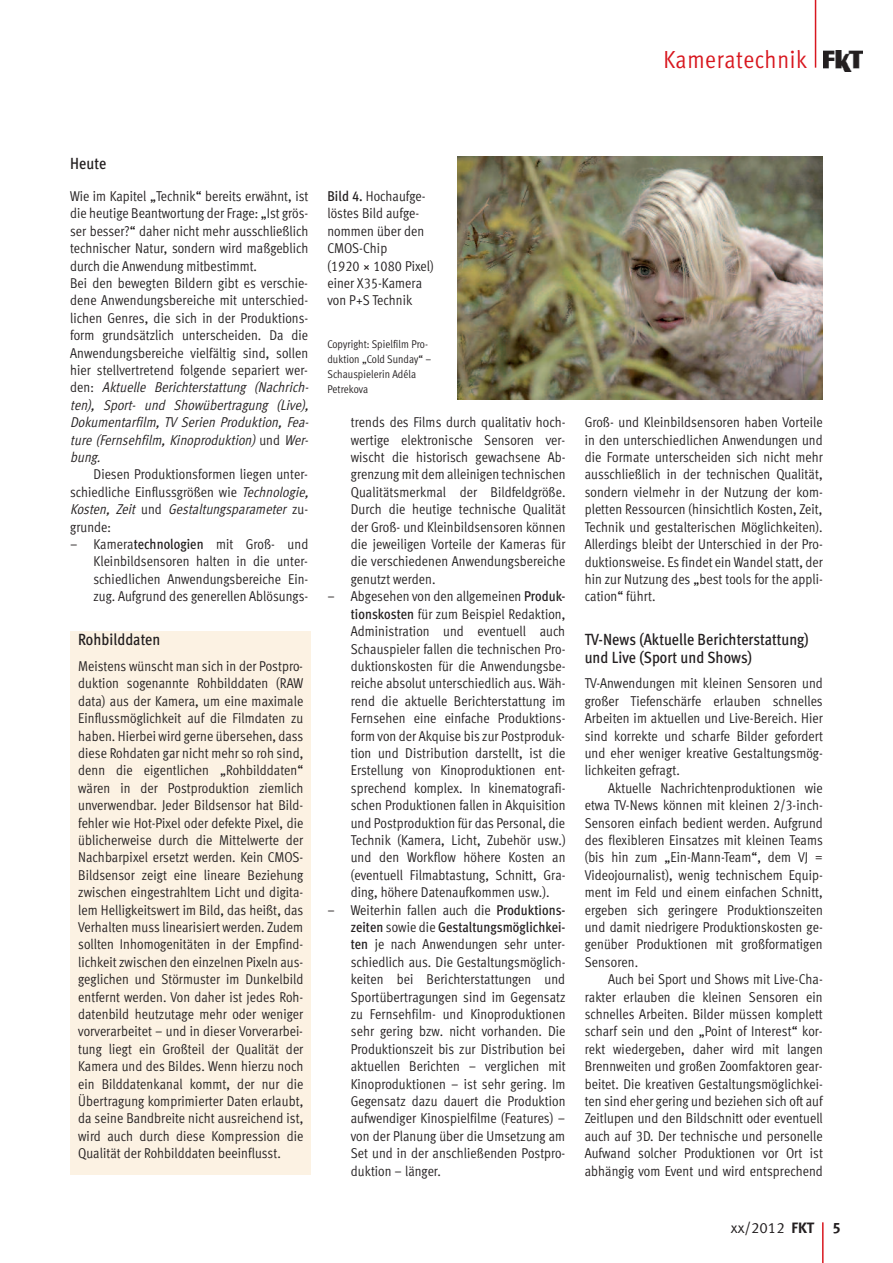
<style>
.page{position:relative;width:893px;height:1263px;background:#fff}
.page>*{position:absolute;margin:0;border:0;box-sizing:border-box;transform-origin:0 0}
.t1{font:24.75px "Meta Cond Normal LF";letter-spacing:.025em;color:#d8171f}
.t2{font:16.2px/17.4px "Meta Cond Medium LF";letter-spacing:.005em;color:#231f20}
.t3{font:15px "Meta Normal LF";color:#231f20}
.t4{font:14.25px/17.4px "Meta Cond Normal LF";letter-spacing:.005em;color:#231f20;text-align:justify}
.t5{font:14.25px "Meta Cond Medium LF";letter-spacing:.005em;color:#231f20}
.t6{font:11.25px/15px "Meta Cond Normal LF";letter-spacing:.005em;color:#231f20}
.s1{font-style:italic}
.s2{font-family:"Meta Cond Medium LF"}
.s3{font-family:"Meta Cond Normal LF"}
.s4{font-family:"Meta Bold LF"}
</style>
<div class="page">
<img style="left:823px;top:51px;width:40px;height:20px">
<hr style="left:815px;top:0;width:1px;height:68px;background:#d8171f">
<hr style="left:822px;top:1222px;width:2px;height:41px;background:#d8171f">
<div style="left:70px;top:631px;width:241px;height:543px;background:#fcf2e3"></div>
<svg style="left:457px;top:156px;width:366px;height:1px"></svg>
<img style="left:457px;top:157px;width:366px;height:243px">
<h1 class="t1" style="left:663px;top:51px;width:145px">Kameratechnik</h1>
<p class="t2" style="left:70px;top:156px;width:38px">Heute</p>
<p class="t4" style="left:70px;top:189px;width:242px;text-align:left">Wie im Kapitel „Technik“ bereits erwähnt, ist die heutige Beantwortung der Frage: „Ist grös&shy;ser besser?“ daher nicht mehr ausschließlich technischer Natur, sondern wird maßgeblich durch die Anwendung mitbestimmt.<br>Bei den bewegten Bildern gibt es verschie&shy;dene Anwendungsbereiche mit unterschied&shy;lichen Genres, die sich in der Produktions&shy;form grundsätzlich unterscheiden. Da die Anwendungsbereiche vielfältig sind, sollen hier stellvertretend folgende separiert wer&shy;d e n : <span class="s1">Aktuelle Berichterstattung (Nachrich&shy;ten), Sport- und Showübertragung (Live), Dokumentarfilm, TV Serien Produktion, Fea&shy;ture (Fernsehfilm, Kinoproduktion)</span> u n d <span class="s1">Wer&shy;bung.</span></p>
<p class="t4" style="left:70px;top:467px;width:242px;text-align:left;text-indent:23px">Diesen Produktionsformen liegen unter&shy;schiedliche Einflussgrößen wie <span class="s1">Technologie, Kosten, Zeit</span> u n d <span class="s1">Gestaltungsparameter</span> z u - grunde:</p>
<p class="t4" style="left:94px;top:537px;width:216px;text-indent:-23px">– Kamera<span class="s2">technologien</span> mit Groß- und Kleinbildsensoren halten in die unter&shy;schiedlichen Anwendungsbereiche Ein&shy;zug. Aufgrund des generellen Ablösungs-</p>
<p class="t2" style="left:78px;top:632px;width:84px">Rohbilddaten</p>
<p class="t4" style="left:78px;top:659px;width:227px">Meistens wünscht man sich in der Postpro&shy;duktion sogenannte Rohbilddaten (RAW data) aus der Kamera, um eine maximale Einflussmöglichkeit auf die Filmdaten zu haben. Hierbei wird gerne übersehen, dass diese Rohdaten gar nicht mehr so roh sind, denn die eigentlichen „Rohbilddaten“ wären in der Postproduktion ziemlich unverwendbar. Jeder Bildsensor hat Bild&shy;fehler wie Hot-Pixel oder defekte Pixel, die üblicherweise durch die Mittelwerte der Nachbarpixel ersetzt werden. Kein CMOS-Bildsensor zeigt eine lineare Beziehung zwischen eingestrahltem Licht und digita&shy;lem Helligkeitswert im Bild, das heißt, das Verhalten muss linearisiert werden. Zudem sollten Inhomogenitäten in der Empfind&shy;lichkeitzwischen den einzelnen Pixeln aus&shy;geglichen und Störmuster im Dunkelbild entfernt werden. Von daher ist jedes Roh&shy;datenbild heutzutage mehr oder weniger vorverarbeitet – und in dieser Vorverarbei&shy;tung liegt ein Großteil der Qualität der Kamera und des Bildes. Wenn hierzu noch ein Bilddatenkanal kommt, der nur die Übertragung komprimierter Daten erlaubt, da seine Bandbreite nicht ausreichend ist, wird auch durch diese Kompression die Qualität der Rohbilddaten beeinflusst.</p>
<p class="t4" style="left:327px;top:189px;width:108px;text-align:left"><span class="s2">Bild 4.</span> Hochaufge&shy;löstes Bild aufge&shy;nommen über den<br>CMOS-Chip<br>(1920 × 1080 Pixel) einer X35-Kamera von P+S Technik</p>
<p class="t6" style="left:327px;top:338px;width:105px">Copyright: Spielfilm Pro&shy;duktion „Cold Sunday“ –<br>Schauspielerin Adéla<br>Petrekova</p>
<p class="t4" style="left:351px;top:415px;width:216px">trends des Films durch qualitativ hoch&shy;wertige elektronische Sensoren ver&shy;wischt die historisch gewachsene Ab&shy;grenzung mit dem alleinigen technischen Qualitätsmerkmal der Bildfeldgröße.<br>Durch die heutige technische Qualität der Groß- und Kleinbildsensoren können die jeweiligen Vorteile der Kameras für die verschiedenen Anwendungsbereiche genutzt werden.</p>
<p class="t4" style="left:351px;top:589px;width:216px;text-indent:-23px">– Abgesehen von den allgemeinen <span class="s2">Produk&shy;tionskosten</span> für zum Beispiel Redaktion, Administration und eventuell auch Schauspieler fallen die technischen Pro&shy;duktionskosten für die Anwendungsbe&shy;reiche absolut unterschiedlich aus. Wäh&shy;rend die aktuelle Berichterstattung im Fernsehen eine einfache Produktions&shy;form von der Akquise bis zur Postproduk&shy;tion und Distribution darstellt, ist die Erstellung von Kinoproduktionen ent&shy;sprechend komplex. In kinematografi&shy;schen Produktionen fallen in Akquisition und Postproduktion für das Personal, die Technik (Kamera, Licht, Zubehör usw.) und den Workflow höhere Kosten an (eventuell Filmabtastung, Schnitt, Gra&shy;ding, höhere Datenaufkommen usw.).</p>
<p class="t4" style="left:327px;top:902px;width:240px">– Weiterhin fallen auch die <span class="s2">Produktions-</span></p>
<p class="t5" style="left:351px;top:922px;width:216px">zeiten <span class="s3">sowie die</span> Gestaltungsmöglichkei-</p>
<p class="t4" style="left:351px;top:937px;width:216px"><span class="s2">ten</span> je nach Anwendungen sehr unter&shy;schiedlich aus. Die Gestaltungsmöglich&shy;keiten bei Berichterstattungen und Sportübertragungen sind im Gegensatz zu Fernsehfilm- und Kinoproduktionen sehr gering bzw. nicht vorhanden. Die Produktionszeit bis zur Distribution bei aktuellen Berichten – verglichen mit Kinoproduktionen – ist sehr gering. Im Gegensatz dazu dauert die Produktion aufwendiger Kinospielfilme (Features) – von der Planung über die Umsetzung am Set und in der anschließenden Postpro&shy;duktion – länger.</p>
<p class="t4" style="left:585px;top:415px;width:240px">Groß- und Kleinbildsensoren haben Vorteile in den unterschiedlichen Anwendungen und die Formate unterscheiden sich nicht mehr ausschließlich in der technischen Qualität, sondern vielmehr in der Nutzung der kom&shy;pletten Ressourcen (hinsichtlich Kosten, Zeit, Technik und gestalterischen Möglichkeiten).<br>Allerdings bleibt der Unterschied in der Pro&shy;duktionsweise. Es findet ein Wandel statt, der hin zur Nutzung des „best tools for the appli&shy;cation“ führt.</p>
<p class="t2" style="left:585px;top:632px;width:225px">TV-News (Aktuelle Berichterstattung) und Live (Sport und Shows)</p>
<p class="t4" style="left:585px;top:676px;width:240px">TV-Anwendungen mit kleinen Sensoren und großer Tiefenschärfe erlauben schnelles Arbeiten im aktuellen und Live-Bereich. Hier sind korrekte und scharfe Bilder gefordert und eher weniger kreative Gestaltungsmög&shy;lichkeiten gefragt.</p>
<p class="t4" style="left:585px;top:780px;width:240px;text-indent:23px">Aktuelle Nachrichtenproduktionen wie etwa TV-News können mit kleinen 2/3-inch-Sensoren einfach bedient werden. Aufgrund des flexibleren Einsatzes mit kleinen Teams (bis hin zum „Ein-Mann-Team“, dem VJ = Videojournalist), wenig technischem Equip&shy;ment im Feld und einem einfachen Schnitt, ergeben sich geringere Produktionszeiten und damit niedrigere Produktionskosten ge&shy;genüber Produktionen mit großformatigen Sensoren.</p>
<p class="t4" style="left:585px;top:972px;width:240px;text-indent:23px">Auch bei Sport und Shows mit Live-Cha&shy;rakter erlauben die kleinen Sensoren ein schnelles Arbeiten. Bilder müssen komplett scharf sein und den „Point of Interest“ kor&shy;rekt wiedergeben, daher wird mit langen Brennweiten und großen Zoomfaktoren gear&shy;beitet. Die kreativen Gestaltungsmöglichkei&shy;ten sind eher gering und beziehen sich oft auf Zeitlupen und den Bildschnitt oder eventuell auch auf 3D. Der technische und personelle Aufwand solcher Produktionen vor Ort ist abhängig vom Event und wird entsprechend</p>
<p class="t3" style="left:731px;top:1223px;width:111px">xx/2012 <span class="s4">FKT 5</span></p>
</div>
